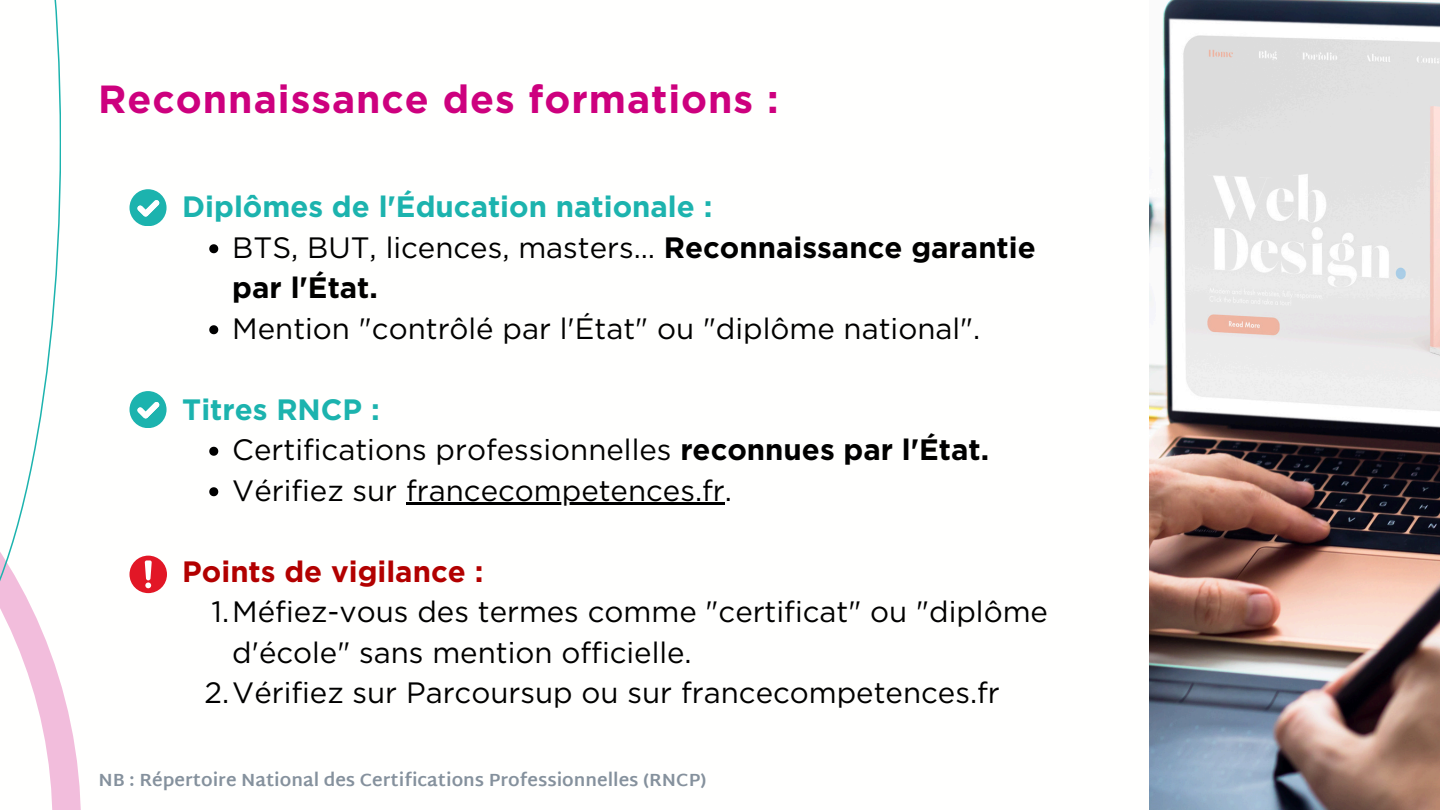
<style>
.page{position:relative;width:1440px;height:810px;background:#fff}
.page>*{position:absolute;margin:0;border:0;box-sizing:border-box;transform-origin:0 0}
.t1{font:700 39.2px "Gotham";letter-spacing:.025em;color:#cd007e}
.t2{font:29.4px/40.5px "Gotham";color:#000}
.t3{font:700 29.4px/40.5px "Gotham";color:#000}
.t4{font:700 29.4px "Gotham";color:#1cb3ae}
.t5{font:700 29.4px "Gotham";color:#b20000}
.t6{font:700 18px "Martel Sans";color:#85919d}
.s1{font-weight:400}
.s2{font-weight:700}
</style>
<div class="page">
<svg style="left:0;top:0;width:81px;height:810px"></svg>
<svg style="left:130px;top:189px;width:36px;height:37px"></svg>
<svg style="left:130px;top:391px;width:36px;height:37px"></svg>
<div style="left:130px;top:556px;width:37px;height:37px;background:#e21726;border-radius:50%"></div>
<svg style="left:145px;top:560px;width:7px;height:28px"></svg>
<img style="left:1150px;top:0;width:290px;height:810px">
<svg style="left:209px;top:244px;width:9px;height:9px"></svg>
<svg style="left:209px;top:325px;width:9px;height:9px"></svg>
<svg style="left:209px;top:447px;width:9px;height:9px"></svg>
<svg style="left:209px;top:487px;width:9px;height:9px"></svg>
<hr style="left:406px;top:502px;width:319px;height:3px;background:#000">
<h2 class="t1" style="left:98px;top:75px;width:682px">Reconnaissance des formations :</h2>
<p class="t4" style="left:182px;top:189px;width:532px">Diplômes de l'Éducation nationale :</p>
<p class="t3" style="left:232px;top:227px;width:805px"><span class="s1">BTS, BUT, licences, masters…</span> Reconnaissance garantie par l'État.</p>
<h1 class="t2" style="left:232px;top:308px;width:750px">Mention "contrôlé par l'État" ou "diplôme national".</h1>
<h2 class="t4" style="left:182px;top:392px;width:199px">Titres RNCP :</h2>
<p class="t2" style="left:232px;top:429px;width:758px">Certifications professionnelles <span class="s2">reconnues par l'État.</span></p>
<p class="t2" style="left:232px;top:470px;width:501px">Vérifiez sur francecompetences.fr.</p>
<h2 class="t5" style="left:182px;top:554px;width:303px">Points de vigilance :</h2>
<p class="t2" style="left:232px;top:591px;width:817px;text-indent:-21px">1.Méfiez-vous des termes comme "certificat" ou "diplôme d'école" sans mention officielle.</p>
<p class="t2" style="left:205px;top:672px;width:797px">2.Vérifiez sur Parcoursup ou sur francecompetences.fr</p>
<p class="t6" style="left:99px;top:769px;width:609px">NB : Répertoire National des Certifications Professionnelles (RNCP)</p>
</div>
